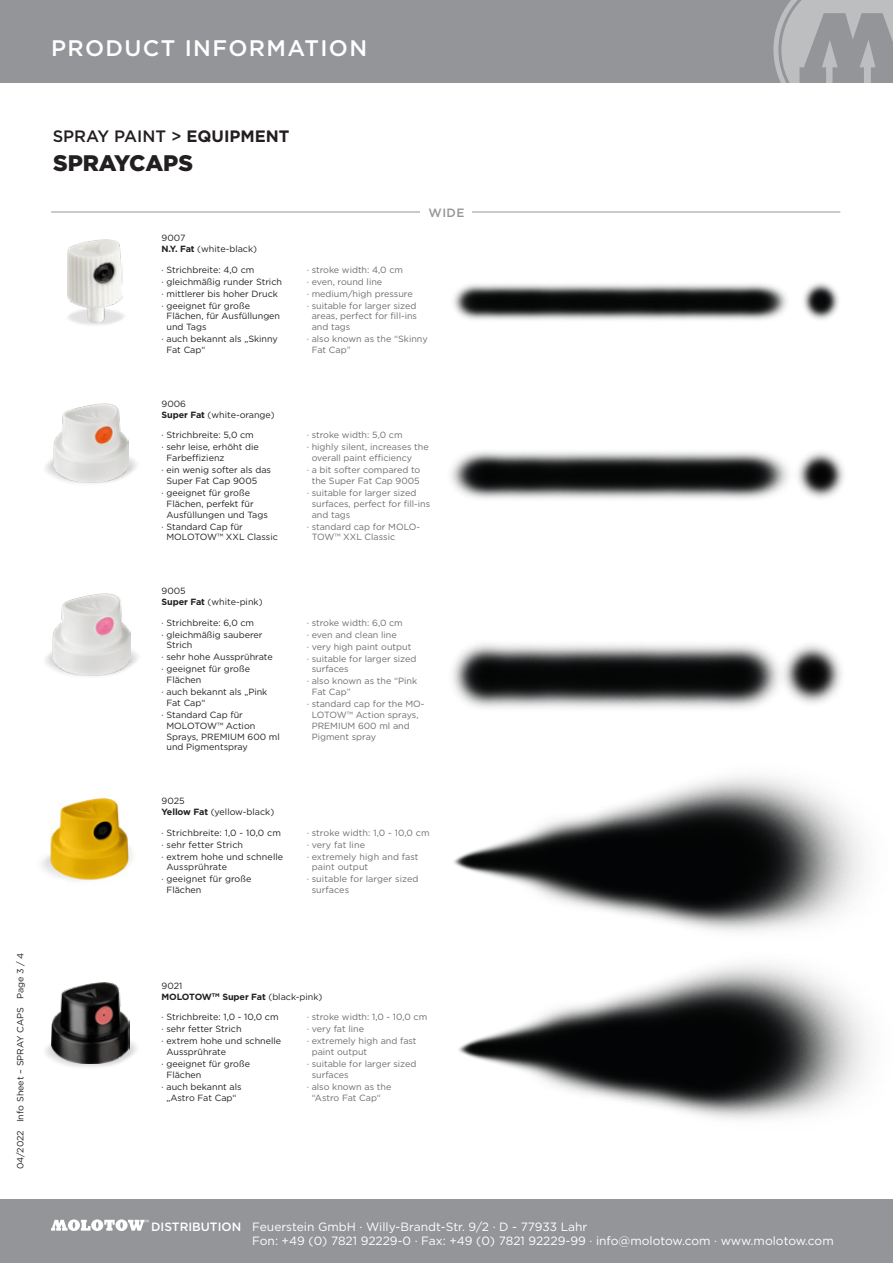
<style>
.page{position:relative;width:893px;height:1263px;background:#fff}
.page>*{position:absolute;margin:0;border:0;box-sizing:border-box;transform-origin:0 0}
.t1{font:500 22.5px "Gotham";letter-spacing:.06em;color:#fff}
.t2{font:900 22.5px "Gotham";letter-spacing:-.005em;color:#231f20}
.t3{font:500 16.5px "Gotham";color:#231f20}
.t4{font:12px/14.4px "Gotham";color:#fff}
.t5{font:500 12px "Gotham";color:#fff}
._04_Headline_Rahmen{font:500 12px "Gotham";color:#939598}
.t6{font:9px/10.8px "Gotham";color:#231f20}
.t7{font:9px/10.8px "Gotham";color:#6c6d70}
.t8{font:700 9px "Gotham";letter-spacing:-.015em;color:#231f20}
.s1{font-weight:700}
.s2{font-weight:400}
</style>
<div class="page">
<hr style="left:51px;top:212px;width:789px;height:1px;background:#939598">
<div style="left:421px;top:199px;width:51px;height:26px;background:#fff"></div>
<div style="left:0;top:0;width:893px;height:83px;background:#939598"></div>
<svg style="left:773px;top:0;width:120px;height:83px"></svg>
<div style="left:0;top:1199px;width:893px;height:64px;background:#939598"></div>
<svg style="left:51px;top:1219px;width:98px;height:12px"></svg>
<img style="left:458px;top:964px;width:411px;height:156px">
<img style="left:51px;top:983px;width:79px;height:81px">
<img style="left:451px;top:451px;width:393px;height:48px">
<img style="left:53px;top:404px;width:76px;height:79px">
<img style="left:453px;top:643px;width:389px;height:66px">
<img style="left:45px;top:635px;width:93px;height:41px">
<img style="left:52px;top:593px;width:78px;height:82px">
<img style="left:453px;top:282px;width:386px;height:38px">
<img style="left:68px;top:240px;width:54px;height:83px">
<img style="left:453px;top:776px;width:411px;height:156px">
<img style="left:42px;top:798px;width:90px;height:84px">
<h1 class="t1" style="left:51px;top:34px;width:318px">PRODUCT INFORMATION</h1>
<p class="t6" style="left:15px;top:1169px;width:218px;rotate:-90deg">04/2022 Info Sheet – SPRAY CAPS Page 3 / 4</p>
<h2 class="t3" style="left:53px;top:125px;width:238px">SPRAY PAINT &gt; <span class="s1">EQUIPMENT</span></h2>
<h1 class="t2" style="left:53px;top:147px;width:141px">SPRAYCAPS</h1>
<p class="t6" style="left:162px;top:232px;width:25px">9007</p>
<p class="t6" style="left:162px;top:243px;width:97px"><span class="s1">N.Y. Fat</span> (white-black)</p>
<p class="t6" style="left:162px;top:264px;width:94px">∙ Strichbreite: 4,0 cm</p>
<p class="t6" style="left:162px;top:276px;width:122px">∙ gleichmäßig runder Strich</p>
<p class="t6" style="left:162px;top:288px;width:118px">∙ mittlerer bis hoher Druck</p>
<p class="t6" style="left:166px;top:300px;width:115px;text-indent:-5px">∙ geeignet für große<br>Flächen, für Ausfüllungen und Tags</p>
<p class="t6" style="left:166px;top:333px;width:113px;text-indent:-5px">∙ auch bekannt als „Skinny<br>Fat Cap“</p>
<p class="t6" style="left:162px;top:398px;width:26px">9006</p>
<p class="t6" style="left:162px;top:409px;width:115px"><span class="s1">Super Fat</span> (white-orange)</p>
<p class="t6" style="left:162px;top:430px;width:94px">∙ Strichbreite: 5,0 cm</p>
<p class="t6" style="left:166px;top:442px;width:94px;text-indent:-5px">∙ sehr leise, erhöht die<br>Farbeffizienz</p>
<p class="t6" style="left:166px;top:464px;width:106px;text-indent:-5px">∙ ein wenig softer als das<br>Super Fat Cap 9005</p>
<p class="t6" style="left:166px;top:487px;width:103px;text-indent:-5px">∙ geeignet für große<br>Flächen, perfekt für<br>Ausfüllungen und Tags</p>
<p class="t6" style="left:166px;top:521px;width:113px;text-indent:-5px">∙ Standard Cap für<br>MOLOTOW™ XXL Classic</p>
<p class="t6" style="left:162px;top:585px;width:26px">9005</p>
<p class="t6" style="left:162px;top:596px;width:102px"><span class="s1">Super Fat</span> (white-pink)</p>
<p class="t6" style="left:162px;top:617px;width:94px">∙ Strichbreite: 6,0 cm</p>
<p class="t6" style="left:166px;top:629px;width:98px;text-indent:-5px">∙ gleichmäßig sauberer<br>Strich</p>
<p class="t6" style="left:162px;top:652px;width:113px">∙ sehr hohe Aussprührate</p>
<p class="t6" style="left:166px;top:664px;width:85px;text-indent:-5px">∙ geeignet für große<br>Flächen</p>
<p class="t6" style="left:166px;top:686px;width:102px;text-indent:-5px">∙ auch bekannt als „Pink<br>Fat Cap“</p>
<p class="t6" style="left:166px;top:709px;width:115px;text-indent:-5px">∙ Standard Cap für<br>MOLOTOW™ Action<br>Sprays, PREMIUM 600 ml und Pigmentspray</p>
<p class="t6" style="left:162px;top:795px;width:25px">9025</p>
<p class="t6" style="left:162px;top:806px;width:114px"><span class="s1">Yellow Fat</span> (yellow-black)</p>
<p class="t6" style="left:162px;top:827px;width:121px">∙ Strichbreite: 1,0 - 10,0 cm</p>
<p class="t6" style="left:162px;top:839px;width:83px">∙ sehr fetter Strich</p>
<p class="t6" style="left:166px;top:851px;width:118px;text-indent:-5px">∙ extrem hohe und schnelle<br>Aussprührate</p>
<p class="t6" style="left:166px;top:874px;width:87px;text-indent:-5px">∙ geeignet für große<br>Flächen</p>
<p class="_04_Headline_Rahmen" style="left:428px;top:205px;width:38px">WIDE</p>
<p class="t7" style="left:307px;top:264px;width:98px">∙ stroke width: 4,0 cm</p>
<p class="t7" style="left:307px;top:276px;width:77px">∙ even, round line</p>
<p class="t7" style="left:307px;top:288px;width:107px">∙ medium/high pressure</p>
<p class="t7" style="left:312px;top:300px;width:107px;text-align:justify;text-indent:-5px">∙ suitable for larger sized areas, perfect for fill-ins and tags</p>
<p class="t7" style="left:312px;top:333px;width:117px;text-indent:-5px">∙ also known as the “Skinny<br>Fat Cap”</p>
<p class="t7" style="left:307px;top:430px;width:97px">∙ stroke width: 5,0 cm</p>
<p class="t7" style="left:312px;top:442px;width:118px;text-indent:-5px">∙ highly silent, increases the overall paint efficiency</p>
<p class="t7" style="left:307px;top:464px;width:115px;text-align:center">∙ a bit softer compared to the Super Fat Cap 9005</p>
<p class="t7" style="left:312px;top:487px;width:120px;text-indent:-5px">∙ suitable for larger sized surfaces, perfect for fill-ins and tags</p>
<p class="t7" style="left:312px;top:521px;width:110px;text-indent:-5px">∙ standard cap for MOLO-<br>TOW™ XXL Classic</p>
<p class="t7" style="left:307px;top:617px;width:98px">∙ stroke width: 6,0 cm</p>
<p class="t7" style="left:307px;top:629px;width:91px">∙ even and clean line</p>
<p class="t7" style="left:307px;top:641px;width:106px">∙ very high paint output</p>
<p class="t7" style="left:312px;top:653px;width:106px;text-indent:-5px">∙ suitable for larger sized surfaces</p>
<p class="t7" style="left:312px;top:676px;width:107px;text-indent:-5px">∙ also known as the “Pink<br>Fat Cap”</p>
<p class="t7" style="left:312px;top:698px;width:114px;text-indent:-5px">∙ standard cap for the MO-<br>LOTOW™ Action sprays,<br>PREMIUM 600 ml and<br>Pigment spray</p>
<p class="t7" style="left:307px;top:827px;width:124px">∙ stroke width: 1,0 - 10,0 cm</p>
<p class="t7" style="left:307px;top:839px;width:60px">∙ very fat line</p>
<p class="t7" style="left:312px;top:851px;width:108px;text-indent:-5px">∙ extremely high and fast paint output</p>
<p class="t7" style="left:312px;top:874px;width:108px;text-indent:-5px">∙ suitable for larger sized surfaces</p>
<p class="t6" style="left:162px;top:980px;width:22px">9021</p>
<p class="t8" style="left:162px;top:990px;width:162px">MOLOTOW<sup>TM</sup> Super Fat <span class="s2">(black-pink)</span></p>
<p class="t6" style="left:162px;top:1011px;width:118px">∙ Strichbreite: 1,0 - 10,0 cm</p>
<p class="t6" style="left:162px;top:1023px;width:81px">∙ sehr fetter Strich</p>
<p class="t6" style="left:166px;top:1035px;width:116px;text-indent:-5px">∙ extrem hohe und schnelle<br>Aussprührate</p>
<p class="t6" style="left:166px;top:1058px;width:85px;text-indent:-5px">∙ geeignet für große<br>Flächen</p>
<p class="t6" style="left:162px;top:1081px;width:82px;text-align:center">∙ auch bekannt als „Astro Fat Cap“</p>
<p class="t7" style="left:307px;top:1011px;width:122px">∙ stroke width: 1,0 - 10,0 cm</p>
<p class="t7" style="left:307px;top:1023px;width:59px">∙ very fat line</p>
<p class="t7" style="left:312px;top:1035px;width:106px;text-indent:-5px">∙ extremely high and fast paint output</p>
<p class="t7" style="left:312px;top:1058px;width:106px;text-indent:-5px">∙ suitable for larger sized surfaces</p>
<p class="t7" style="left:312px;top:1081px;width:81px;text-indent:-5px">∙ also known as the “Astro Fat Cap“</p>
<h3 class="t5" style="left:151px;top:1218px;width:91px">DISTRIBUTION</h3>
<h3 class="t4" style="left:252px;top:1219px;width:583px">Feuerstein GmbH · Willy-Brandt-Str. 9/2 · D - 77933 Lahr<br>Fon: +49 (0) 7821 92229-0 · Fax: +49 (0) 7821 92229-99 · info@molotow.com · www.molotow.com</h3>
</div>
